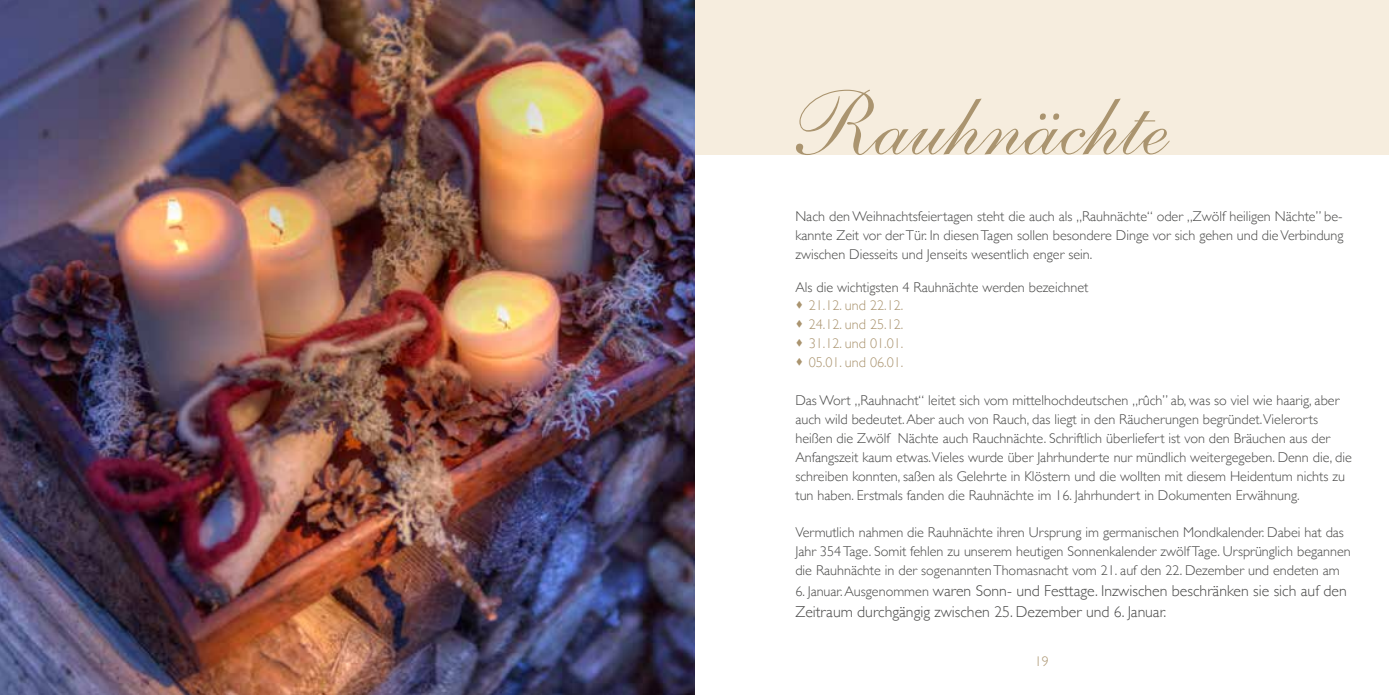
<style>
.page{position:relative;width:1389px;height:695px;background:#fff}
.page>*{position:absolute;margin:0;border:0;box-sizing:border-box;transform-origin:0 0}
.t1{font:92.75px "Shelley LT Std Script";color:#aa946f}
.t2{font:300 15.75px/21px "Gill Sans";color:#494948}
.t3{font:300 14.17px/18.9px "Gill Sans";color:#494948}
.t4{font:300 14.17px/18.9px "Gill Sans";color:#aa946f;text-align:justify}
.t5{font:300 14px "Gill Sans";color:#aa946f}
.s1{font-size:14.17px}
</style>
<div class="page">
<div style="left:695px;top:0;width:694px;height:154px;background:#f6edde"></div>
<img style="left:0;top:0;width:694px;height:694px">
<h1 class="t1" style="left:796px;top:69px;width:373px">Rauhnächte</h1>
<p class="t3" style="left:795px;top:206px;width:550px;text-align:justify">Nach den Weihnachtsfeiertagen steht die auch als „Rauhnächte“ oder „Zwölf heiligen Nächte” be&shy;kannte Zeit vor der Tür. In diesen Tagen sollen besondere Dinge vor sich gehen und die Verbindung zwischen Diesseits und Jenseits wesentlich enger sein.</p>
<p class="t3" style="left:795px;top:277px;width:295px">Als die wichtigsten 4 Rauhnächte werden bezeichnet</p>
<p class="t4" style="left:809px;top:295px;width:96px">21.12. und 22.12.<br>24.12. und 25.12.<br>31.12. und 01.01.<br>05.01. und 06.01.</p>
<p class="t3" style="left:795px;top:390px;width:558px">Das Wort „Rauhnacht“ leitet sich vom mittelhochdeutschen „rûch” ab, was so viel wie haarig, aber auch wild bedeutet. Aber auch von Rauch, das liegt in den Räucherungen begründet.Vielerorts heißen die Zwölf Nächte auch Rauchnächte. Schriftlich überliefert ist von den Bräuchen aus der Anfangszeit kaum etwas.Vieles wurde über Jahrhunderte nur mündlich weitergegeben. Denn die, die schreiben konnten, saßen als Gelehrte in Klöstern und die wollten mit diesem Heidentum nichts zu tun haben. Erstmals fanden die Rauhnächte im 16. Jahrhundert in Dokumenten Erwähnung.</p>
<p class="t3" style="left:795px;top:522px;width:557px">Vermutlich nahmen die Rauhnächte ihren Ursprung im germanischen Mondkalender. Dabei hat das<br>Jahr 354 Tage. Somit fehlen zu unserem heutigen Sonnenkalender zwölf Tage. Ursprünglich begannen die Rauhnächte in der sogenannten Thomasnacht vom 21. auf den 22. Dezember und endeten am</p>
<p class="t2" style="left:795px;top:579px;width:553px"><span class="s1">6. Januar. Ausgenommen</span> waren Sonn- und Festtage. Inzwischen beschränken sie sich auf den<br>Zeitraum durchgängig zwischen 25. Dezember und 6. Januar.</p>
<p class="t5" style="left:1035px;top:650px;width:15px">19</p>
</div>
